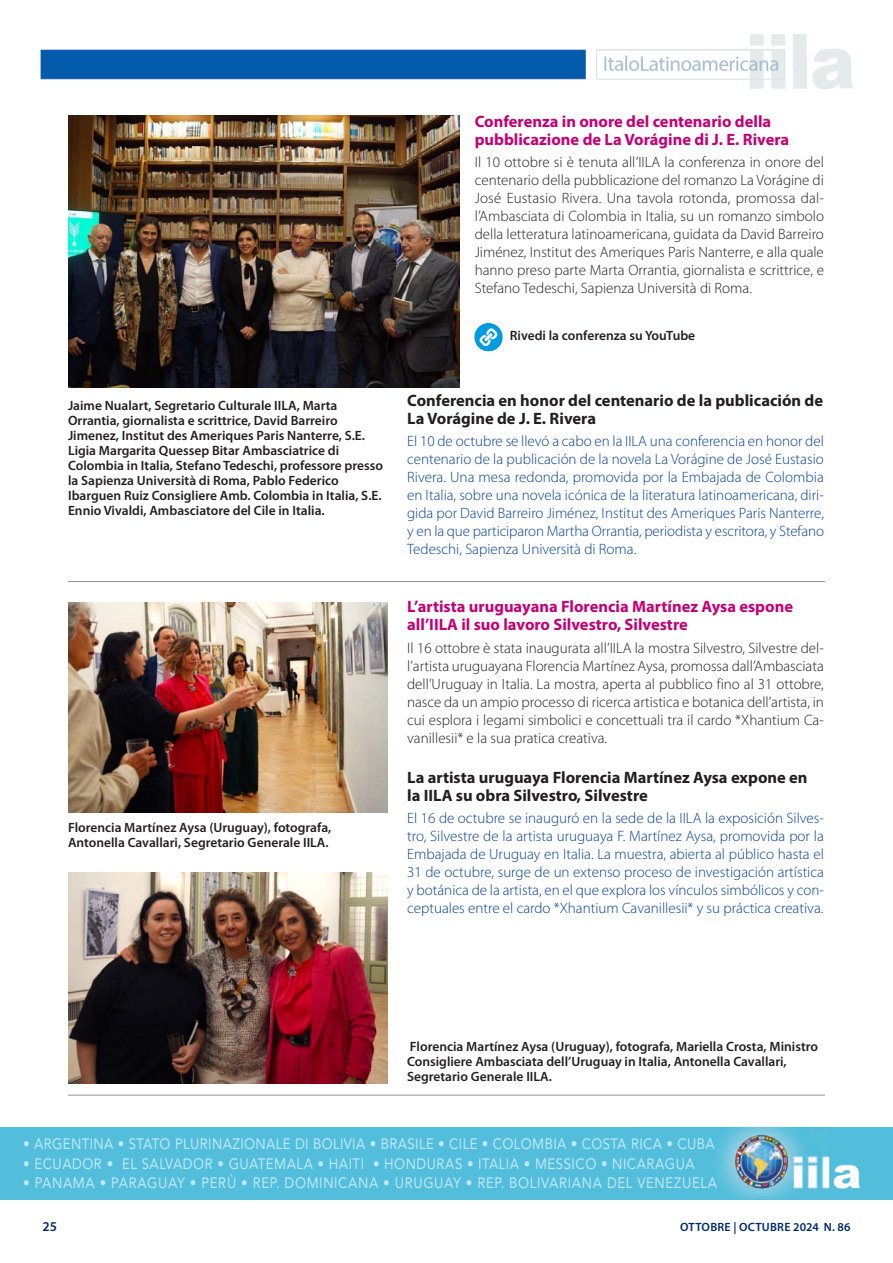
<style>
.page{position:relative;width:893px;height:1263px;background:#fff}
.page>*{position:absolute;margin:0;border:0;box-sizing:border-box;transform-origin:0 0}
.t1{font:700 16.5px/18px "Myriad Pro";color:#c30175}
.t2{font:700 16.5px/18px "Myriad Pro";color:#231f20}
.t3{font:300 15px/18px "Myriad Pro";color:#09418d;text-align:justify}
.t4{font:300 15px/18px "Myriad Pro";color:#231f20;text-align:justify}
.t5{font:15px "Avenir";letter-spacing:.04em;color:#c1e8fa;scale:.88 1}
.t6{font:600 13.5px/15px "Myriad Pro";color:#231f20}
.t7{font:600 13.5px "Myriad Pro";color:#00296a}
.t8{font:600 12px "Myriad Pro";letter-spacing:.02em;color:#00296a}
</style>
<div class="page">
<img style="left:40px;top:34px;width:813px;height:55px">
<div style="left:1px;top:1127px;width:892px;height:72px;background:#52bedb"></div>
<svg style="left:718px;top:1127px;width:73px;height:72px"></svg>
<img style="left:729px;top:1133px;width:131px;height:57px">
<img style="left:68px;top:115px;width:392px;height:272px">
<img style="left:68px;top:602px;width:319px;height:210px">
<img style="left:68px;top:872px;width:319px;height:212px">
<hr style="left:68px;top:581px;width:757px;height:1px;background:#939598">
<hr style="left:68px;top:1095px;width:757px;height:1px;background:#939598">
<svg style="left:474px;top:323px;width:29px;height:29px"></svg>
<p class="t1" style="left:475px;top:114px;width:316px">Conferenza in onore del centenario della pubblicazione de La Vorágine di J. E. Rivera</p>
<p class="t4" style="left:475px;top:155px;width:351px">Il 10 ottobre si è tenuta all’IILA la conferenza in onore del centenario della pubblicazione del romanzo La Vorágine di José Eustasio Rivera. Una tavola rotonda, promossa dal&shy;l’Ambasciata di Colombia in Italia, su un romanzo simbolo della letteratura latinoamericana, guidata da David Barreiro Jiménez, Institut des Ameriques Paris Nanterre, e alla quale hanno preso parte Marta Orrantia, giornalista e scrittrice, e Stefano Tedeschi, Sapienza Università di Roma.</p>
<p class="t6" style="left:68px;top:399px;width:316px">Jaime Nualart, Segretario Culturale IILA, Marta Orrantia, giornalista e scrittrice, David Barreiro Jimenez, Institut des Ameriques Paris Nanterre, S.E.<br>Ligia Margarita Quessep Bitar Ambasciatrice di Colombia in Italia, Stefano Tedeschi, professore presso la Sapienza Università di Roma, Pablo Federico Ibarguen Ruiz Consigliere Amb. Colombia in Italia, S.E.<br>Ennio Vivaldi, Ambasciatore del Cile in Italia.</p>
<p class="t6" style="left:68px;top:821px;width:265px">Florencia Martínez Aysa (Uruguay), fotografa,<br>Antonella Cavallari, Segretario Generale IILA.</p>
<p class="t6" style="left:510px;top:329px;width:187px">Rivedi la conferenza su YouTube</p>
<p class="t2" style="left:407px;top:392px;width:417px">Conferencia en honor del centenario de la publicación de<br>La Vorágine de J. E. Rivera</p>
<p class="t3" style="left:407px;top:433px;width:418px">El 10 de octubre se llevó a cabo en la IILA una conferencia en honor del centenario de la publicación de la novela La Vorágine de José Eustasio Rivera. Una mesa redonda, promovida por la Embajada de Colombia en Italia, sobre una novela icónica de la literatura latinoamericana, diri&shy;gida por David Barreiro Jiménez, Institut des Ameriques Paris Nanterre, y en la que participaron Martha Orrantia, periodista y escritora, y Stefano Tedeschi, Sapienza Università di Roma.</p>
<p class="t1" style="left:407px;top:599px;width:387px">L’artista uruguayana Florencia Martínez Aysa espone all’IILA il suo lavoro Silvestro, Silvestre</p>
<p class="t4" style="left:407px;top:640px;width:418px">Il 16 ottobre è stata inaugurata all’IILA la mostra Silvestro, Silvestre del&shy;l’artista uruguayana Florencia Martínez Aysa, promossa dall’Ambasciata dell’Uruguay in Italia. La mostra, aperta al pubblico fino al 31 ottobre, nasce da un ampio processo di ricerca artistica e botanica dell’artista, in cui esplora i legami simbolici e concettuali tra il cardo *Xhantium Ca&shy;vanillesii* e la sua pratica creativa.</p>
<p class="t2" style="left:407px;top:769px;width:402px">La artista uruguaya Florencia Martínez Aysa expone en la IILA su obra Silvestro, Silvestre</p>
<p class="t3" style="left:407px;top:810px;width:418px">El 16 de octubre se inauguró en la sede de la IILA la exposición Silves&shy;tro, Silvestre de la artista uruguaya F. Martínez Aysa, promovida por la Embajada de Uruguay en Italia. La muestra, abierta al público hasta el 31 de octubre, surge de un extenso proceso de investigación artística y botánica de la artista, en el que explora los vínculos simbólicos y con&shy;ceptuales entre el cardo *Xhantium Cavanillesii* y su práctica creativa.</p>
<p class="t6" style="left:407px;top:1040px;width:412px">Florencia Martínez Aysa (Uruguay), fotografa, Mariella Crosta, Ministro<br>Consigliere Ambasciata dell’Uruguay in Italia, Antonella Cavallari,<br>Segretario Generale IILA.</p>
<p class="t5" style="left:23px;top:1132px;width:787px">• ARGENTINA • STATO PLURINAZIONALE DI BOLIVIA • BRASILE • CILE • COLOMBIA • COSTA RICA • CUBA</p>
<p class="t5" style="left:23px;top:1151px;width:765px">• ECUADOR • EL SALVADOR • GUATEMALA • HAITI • HONDURAS • ITALIA • MESSICO • NICARAGUA</p>
<p class="t5" style="left:23px;top:1171px;width:790px">• PANAMA • PARAGUAY • PERÙ • REP. DOMINICANA • URUGUAY • REP. BOLIVARIANA DEL VENEZUELA</p>
<p class="t7" style="left:43px;top:1221px;width:16px">25</p>
<p class="t8" style="left:680px;top:1222px;width:172px">OTTOBRE | OCTUBRE 2024 N. 86</p>
</div>
